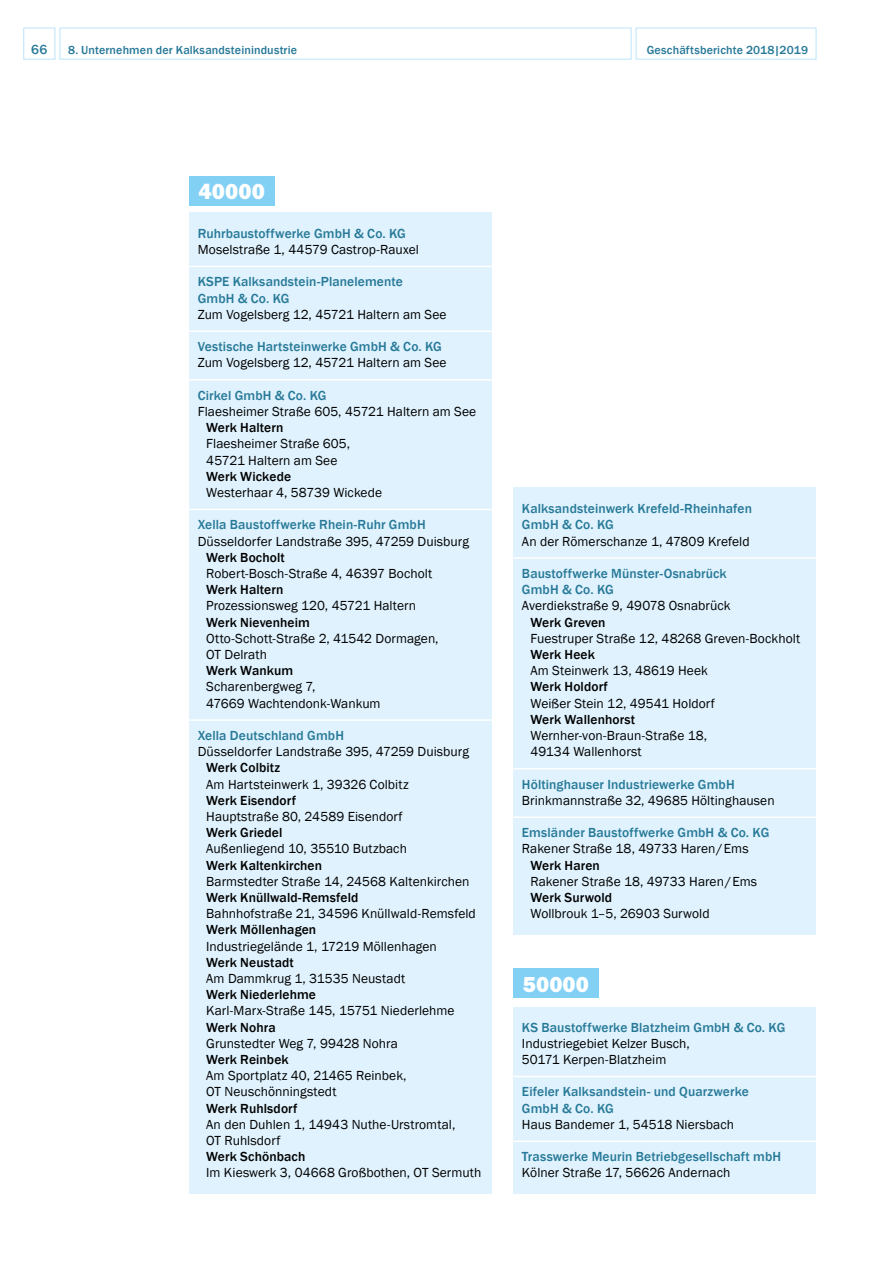
<style>
.page{position:relative;width:893px;height:1263px;background:#fff}
.page>*{position:absolute;margin:0;border:0;box-sizing:border-box;transform-origin:0 0}
.t1{font:800 22.5px "Franklin Gothic";color:#fff}
.t2{font:13.5px/16.2px "Franklin Gothic";letter-spacing:.005em;color:#000}
.t3{font:500 13.5px/16.2px "Franklin Gothic";letter-spacing:.01em;color:#277998}
.t4{font:500 13.5px "Franklin Gothic";letter-spacing:.01em;color:#000}
.t5{font:500 12px "Franklin Gothic";letter-spacing:.015em;color:#277998}
</style>
<div class="page">
<div style="left:189px;top:213px;width:303px;height:981px;background:#dff2fd"></div>
<hr style="left:189px;top:266px;width:303px;height:1px;background:#fff">
<hr style="left:189px;top:330px;width:303px;height:2px;background:#fff">
<hr style="left:189px;top:379px;width:303px;height:2px;background:#fff">
<hr style="left:189px;top:509px;width:303px;height:1px;background:#fff">
<hr style="left:189px;top:719px;width:303px;height:2px;background:#fff">
<div style="left:189px;top:176px;width:85px;height:30px;background:#83d0f5"></div>
<div style="left:513px;top:487px;width:303px;height:447px;background:#dff2fd"></div>
<hr style="left:513px;top:557px;width:303px;height:2px;background:#fff">
<hr style="left:513px;top:768px;width:303px;height:1px;background:#fff">
<hr style="left:513px;top:816px;width:303px;height:2px;background:#fff">
<div style="left:513px;top:1007px;width:303px;height:187px;background:#dff2fd"></div>
<hr style="left:513px;top:1076px;width:303px;height:1px;background:#fff">
<hr style="left:513px;top:1140px;width:303px;height:2px;background:#fff">
<div style="left:513px;top:968px;width:85px;height:30px;background:#83d0f5"></div>
<div style="left:23px;top:28px;width:32px;height:32px;border:1px solid #bce4fa"></div>
<div style="left:636px;top:28px;width:180px;height:32px;border:1px solid #bce4fa"></div>
<div style="left:60px;top:28px;width:571px;height:32px;border:1px solid #bce4fa"></div>
<p class="t3" style="left:31px;top:41px;width:17px">66</p>
<p class="t5" style="left:68px;top:43px;width:231px">8. Unternehmen der Kalksandsteinindustrie</p>
<p class="t5" style="left:647px;top:43px;width:163px">Geschäftsberichte 2018|2019</p>
<h1 class="t1" style="left:199px;top:179px;width:68px">40000</h1>
<p class="t3" style="left:198px;top:225px;width:210px">Ruhrbaustoffwerke GmbH &amp; Co. KG</p>
<p class="t2" style="left:198px;top:242px;width:223px">Moselstraße 1, 44579 Castrop-Rauxel</p>
<p class="t3" style="left:198px;top:274px;width:207px">KSPE Kalksandstein-Planelemente<br>GmbH &amp; Co. KG</p>
<p class="t2" style="left:198px;top:306px;width:250px">Zum Vogelsberg 12, 45721 Haltern am See</p>
<p class="t3" style="left:198px;top:339px;width:246px">Vestische Hartsteinwerke GmbH &amp; Co. KG</p>
<p class="t2" style="left:198px;top:355px;width:250px">Zum Vogelsberg 12, 45721 Haltern am See</p>
<p class="t3" style="left:198px;top:387px;width:130px">Cirkel GmbH &amp; Co. KG</p>
<p class="t2" style="left:198px;top:404px;width:280px">Flaesheimer Straße 605, 45721 Haltern am See</p>
<p class="t4" style="left:206px;top:419px;width:79px">Werk Haltern</p>
<p class="t2" style="left:206px;top:436px;width:145px">Flaesheimer Straße 605,<br>45721 Haltern am See</p>
<p class="t4" style="left:206px;top:468px;width:86px">Werk Wickede</p>
<p class="t2" style="left:206px;top:485px;width:177px">Westerhaar 4, 58739 Wickede</p>
<p class="t3" style="left:198px;top:517px;width:229px">Xella Baustoffwerke Rhein-Ruhr GmbH</p>
<p class="t2" style="left:198px;top:533px;width:273px">Düsseldorfer Landstraße 395, 47259 Duisburg</p>
<p class="t4" style="left:206px;top:549px;width:80px">Werk Bocholt</p>
<p class="t2" style="left:206px;top:566px;width:228px">Robert-Bosch-Straße 4, 46397 Bocholt</p>
<p class="t4" style="left:206px;top:581px;width:79px">Werk Haltern</p>
<p class="t2" style="left:206px;top:598px;width:211px">Prozessionsweg 120, 45721 Haltern</p>
<p class="t4" style="left:206px;top:614px;width:105px">Werk Nievenheim</p>
<p class="t2" style="left:206px;top:630px;width:234px">Otto-Schott-Straße 2, 41542 Dormagen,<br>OT Delrath</p>
<p class="t4" style="left:206px;top:662px;width:88px">Werk Wankum</p>
<p class="t2" style="left:206px;top:679px;width:176px">Scharenbergweg 7,<br>47669 Wachtendonk-Wankum</p>
<p class="t3" style="left:198px;top:727px;width:148px">Xella Deutschland GmbH</p>
<p class="t2" style="left:198px;top:744px;width:273px">Düsseldorfer Landstraße 395, 47259 Duisburg</p>
<p class="t4" style="left:206px;top:759px;width:75px">Werk Colbitz</p>
<p class="t2" style="left:206px;top:776px;width:204px">Am Hartsteinwerk 1, 39326 Colbitz</p>
<p class="t4" style="left:206px;top:792px;width:91px">Werk Eisendorf</p>
<p class="t2" style="left:206px;top:809px;width:198px">Hauptstraße 80, 24589 Eisendorf</p>
<p class="t4" style="left:206px;top:824px;width:78px">Werk Griedel</p>
<p class="t2" style="left:206px;top:841px;width:202px">Außenliegend 10, 35510 Butzbach</p>
<p class="t4" style="left:206px;top:857px;width:117px">Werk Kaltenkirchen</p>
<p class="t2" style="left:206px;top:873px;width:265px">Barmstedter Straße 14, 24568 Kaltenkirchen</p>
<p class="t4" style="left:206px;top:889px;width:154px">Werk Knüllwald-Remsfeld</p>
<p class="t2" style="left:206px;top:906px;width:271px">Bahnhofstraße 21, 34596 Knüllwald-Remsfeld</p>
<p class="t4" style="left:206px;top:921px;width:112px">Werk Möllenhagen</p>
<p class="t2" style="left:206px;top:938px;width:232px">Industriegelände 1, 17219 Möllenhagen</p>
<p class="t4" style="left:206px;top:954px;width:89px">Werk Neustadt</p>
<p class="t2" style="left:206px;top:971px;width:201px">Am Dammkrug 1, 31535 Neustadt</p>
<p class="t4" style="left:206px;top:986px;width:111px">Werk Niederlehme</p>
<p class="t2" style="left:206px;top:1003px;width:250px">Karl-Marx-Straße 145, 15751 Niederlehme</p>
<p class="t4" style="left:206px;top:1019px;width:71px">Werk Nohra</p>
<p class="t2" style="left:206px;top:1035px;width:193px">Grunstedter Weg 7, 99428 Nohra</p>
<p class="t4" style="left:206px;top:1051px;width:84px">Werk Reinbek</p>
<p class="t2" style="left:206px;top:1068px;width:202px">Am Sportplatz 40, 21465 Reinbek,<br>OT Neuschönningstedt</p>
<p class="t4" style="left:206px;top:1100px;width:93px">Werk Ruhlsdorf</p>
<p class="t2" style="left:206px;top:1116px;width:251px">An den Duhlen 1, 14943 Nuthe-Urstromtal,<br>OT Ruhlsdorf</p>
<p class="t4" style="left:206px;top:1148px;width:101px">Werk Schönbach</p>
<p class="t2" style="left:206px;top:1165px;width:277px">Im Kieswerk 3, 04668 Großbothen, OT Sermuth</p>
<p class="t3" style="left:522px;top:501px;width:232px">Kalksandsteinwerk Krefeld-Rheinhafen<br>GmbH &amp; Co. KG</p>
<p class="t2" style="left:522px;top:533px;width:229px">An der Römerschanze 1, 47809 Krefeld</p>
<p class="t3" style="left:522px;top:565px;width:206px">Baustoffwerke Münster-Osnabrück<br>GmbH &amp; Co. KG</p>
<p class="t2" style="left:522px;top:598px;width:210px">Averdiekstraße 9, 49078 Osnabrück</p>
<p class="t4" style="left:530px;top:614px;width:77px">Werk Greven</p>
<p class="t2" style="left:530px;top:630px;width:271px">Fuestruper Straße 12, 48268 Greven-Bockholt</p>
<p class="t4" style="left:530px;top:646px;width:66px">Werk Heek</p>
<p class="t2" style="left:530px;top:663px;width:179px">Am Steinwerk 13, 48619 Heek</p>
<p class="t4" style="left:530px;top:678px;width:79px">Werk Holdorf</p>
<p class="t2" style="left:530px;top:695px;width:186px">Weißer Stein 12, 49541 Holdorf</p>
<p class="t4" style="left:530px;top:711px;width:106px">Werk Wallenhorst</p>
<p class="t2" style="left:530px;top:728px;width:178px">Wernher-von-Braun-Straße 18,<br>49134 Wallenhorst</p>
<p class="t3" style="left:522px;top:776px;width:214px">Höltinghauser Industriewerke GmbH</p>
<p class="t2" style="left:522px;top:792px;width:254px">Brinkmannstraße 32, 49685 Höltinghausen</p>
<p class="t3" style="left:522px;top:825px;width:249px">Emsländer Baustoffwerke GmbH &amp; Co. KG</p>
<p class="t2" style="left:522px;top:841px;width:228px">Rakener Straße 18, 49733 Haren / Ems</p>
<p class="t4" style="left:530px;top:857px;width:71px">Werk Haren</p>
<p class="t2" style="left:530px;top:873px;width:228px">Rakener Straße 18, 49733 Haren / Ems</p>
<p class="t4" style="left:530px;top:889px;width:83px">Werk Surwold</p>
<p class="t2" style="left:530px;top:906px;width:181px">Wollbrouk 1–5, 26903 Surwold</p>
<h1 class="t1" style="left:523px;top:971px;width:68px">50000</h1>
<p class="t3" style="left:522px;top:1019px;width:265px">KS Baustoffwerke Blatzheim GmbH &amp; Co. KG</p>
<p class="t2" style="left:522px;top:1035px;width:170px">Industriegebiet Kelzer Busch,<br>50171 Kerpen-Blatzheim</p>
<p class="t3" style="left:522px;top:1084px;width:228px">Eifeler Kalksandstein- und Quarzwerke<br>GmbH &amp; Co. KG</p>
<p class="t2" style="left:522px;top:1116px;width:214px">Haus Bandemer 1, 54518 Niersbach</p>
<p class="t3" style="left:522px;top:1149px;width:261px">Trasswerke Meurin Betriebgesellschaft mbH</p>
<p class="t2" style="left:522px;top:1165px;width:210px">Kölner Straße 17, 56626 Andernach</p>
</div>
